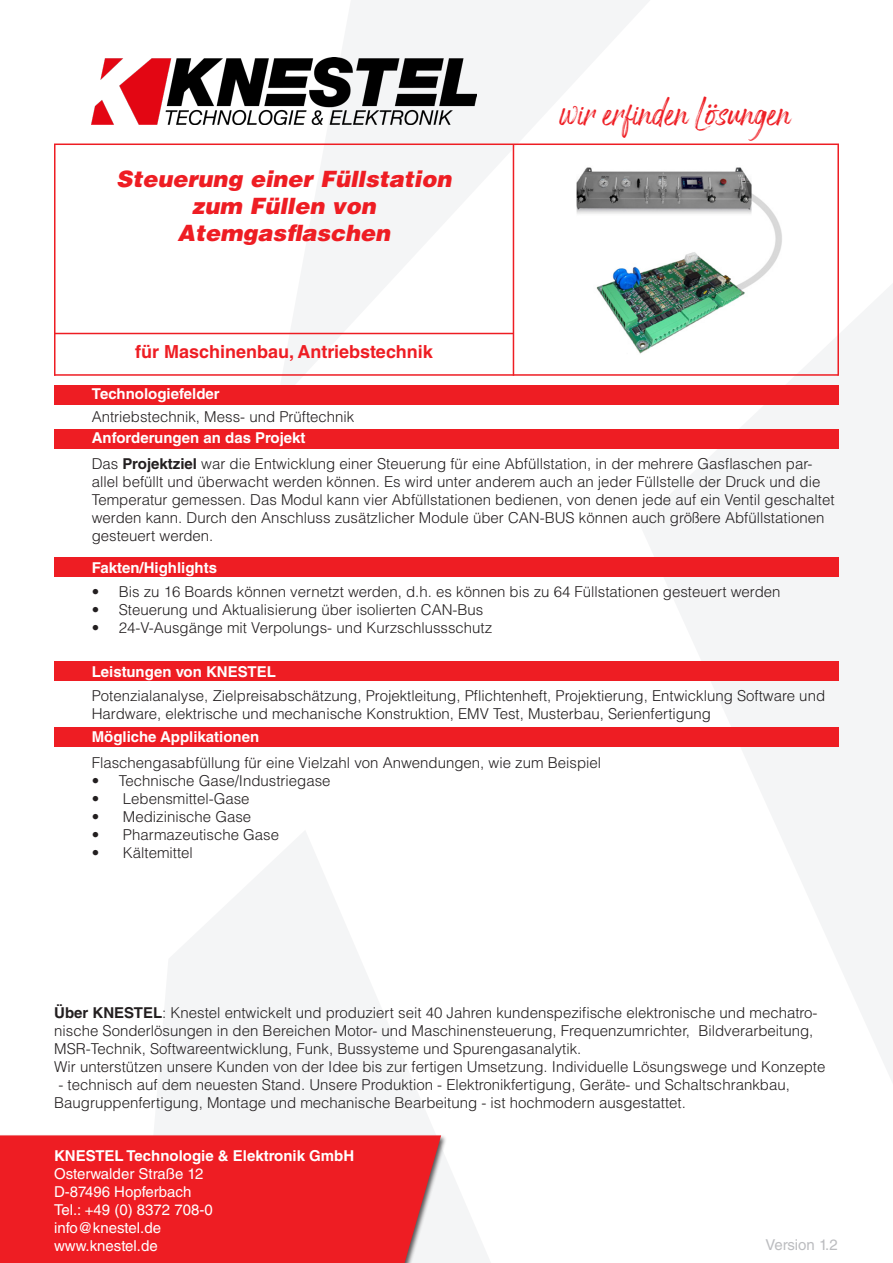
<style>
.page{position:relative;width:893px;height:1263px;background:#fff}
.page>*{position:absolute;margin:0;border:0;box-sizing:border-box;transform-origin:0 0}
.t1{font:45px "Arthur Hill";color:#ee1d23}
.t2{font:italic 900 22.5px "Helvetica LT Std";color:#ee1d23}
.t3{font:700 18px "Helvetica LT Std";color:#ee1d23}
.t4{font:300 15px/18px "Helvetica LT Std";color:#231f20}
.t5{font:700 15px "Helvetica LT Std";color:#fff}
.t6{font:15px "Helvetica LT Std";color:#fff}
.t7{font:15px "Helvetica LT Std";color:#bcbdc0}
.s1{font-weight:700}
</style>
<div class="page">
<svg style="left:276px;top:0;width:375px;height:385px"></svg>
<svg style="left:154px;top:831px;width:336px;height:432px;fill:#f4f5f6"></svg>
<svg style="left:639px;top:284px;width:254px;height:798px;fill:#f4f5f6"></svg>
<div style="left:54px;top:385px;width:785px;height:20px;background:#ee1d23"></div>
<div style="left:54px;top:429px;width:785px;height:20px;background:#ee1d23"></div>
<div style="left:54px;top:557px;width:785px;height:20px;background:#ee1d23"></div>
<div style="left:54px;top:661px;width:785px;height:20px;background:#ee1d23"></div>
<div style="left:54px;top:727px;width:785px;height:20px;background:#ee1d23"></div>
<hr style="left:54px;top:144px;width:785px;height:1px;background:#ee1d23">
<hr style="left:513px;top:144px;width:1px;height:232px;background:#ee1d23">
<hr style="left:54px;top:333px;width:460px;height:1px;background:#ee1d23">
<hr style="left:54px;top:144px;width:2px;height:232px;background:#ee1d23">
<hr style="left:54px;top:374px;width:784px;height:2px;background:#ee1d23">
<hr style="left:837px;top:144px;width:2px;height:232px;background:#ee1d23">
<div style="left:0;top:1134px;width:448px;height:129px;background:#231f20;opacity:.75"></div>
<div style="left:0;top:1135px;width:441px;height:128px;background:#ee1d23"></div>
<img style="left:91px;top:57px;width:386px;height:67px">
<img style="left:572px;top:166px;width:211px;height:188px">
<p class="t2" style="left:116px;top:164px;width:337px">Steuerung einer Füllstation</p>
<p class="t2" style="left:192px;top:191px;width:185px">zum Füllen von</p>
<p class="t2" style="left:178px;top:218px;width:214px">Atemgasflaschen</p>
<p class="t3" style="left:135px;top:341px;width:299px">für Maschinenbau, Antriebstechnik</p>
<p class="t5" style="left:92px;top:385px;width:129px">Technologiefelder</p>
<p class="t5" style="left:92px;top:428px;width:215px">Anforderungen an das Projekt</p>
<p class="t4" style="left:92px;top:408px;width:264px">Antriebstechnik, Mess- und Prüftechnik</p>
<p class="t1" style="left:559px;top:87px;width:233px">wir erfinden Lösungen</p>
<p class="t4" style="left:92px;top:455px;width:744px">Das <span class="s1">Projektziel</span> war die Entwicklung einer Steuerung für eine Abfüllstation, in der mehrere Gasflaschen par&shy;allel befüllt und überwacht werden können. Es wird unter anderem auch an jeder Füllstelle der Druck und die Temperatur gemessen. Das Modul kann vier Abfüllstationen bedienen, von denen jede auf ein Ventil geschaltet werden kann. Durch den Anschluss zusätzlicher Module über CAN-BUS können auch größere Abfüllstationen gesteuert werden.</p>
<p class="t5" style="left:92px;top:558px;width:127px">Fakten/Highlights</p>
<p class="t4" style="left:92px;top:582px;width:690px">• Bis zu 16 Boards können vernetzt werden, d.h. es können bis zu 64 Füllstationen gesteuert werden</p>
<p class="t4" style="left:92px;top:600px;width:393px">• Steuerung und Aktualisierung über isolierten CAN-Bus</p>
<p class="t4" style="left:92px;top:618px;width:402px">• 24-V-Ausgänge mit Verpolungs- und Kurzschlussschutz</p>
<p class="t5" style="left:92px;top:662px;width:186px">Leistungen von KNESTEL</p>
<p class="t4" style="left:92px;top:686px;width:735px">Potenzialanalyse, Zielpreisabschätzung, Projektleitung, Pflichtenheft, Projektierung, Entwicklung Software und<br>Hardware, elektrische und mechanische Konstruktion, EMV Test, Musterbau, Serienfertigung</p>
<p class="t5" style="left:92px;top:728px;width:169px">Mögliche Applikationen</p>
<p class="t4" style="left:92px;top:753px;width:511px">Flaschengasabfüllung für eine Vielzahl von Anwendungen, wie zum Beispiel</p>
<p class="t4" style="left:92px;top:771px;width:240px">• Technische Gase/Industriegase</p>
<p class="t4" style="left:92px;top:789px;width:159px">• Lebensmittel-Gase</p>
<p class="t4" style="left:92px;top:807px;width:161px">• Medizinische Gase</p>
<p class="t4" style="left:92px;top:825px;width:189px">• Pharmazeutische Gase</p>
<p class="t4" style="left:92px;top:843px;width:103px">• Kältemittel</p>
<p class="t4" style="left:54px;top:1004px;width:773px"><span class="s1">Über KNESTEL</span>: Knestel entwickelt und produziert seit 40 Jahren kundenspezifische elektronische und mechatro&shy;nische Sonderlösungen in den Bereichen Motor- und Maschinensteuerung, Frequenzumrichter, Bildverarbeitung, MSR-Technik, Softwareentwicklung, Funk, Bussysteme und Spurengasanalytik.<br>Wir unterstützen unsere Kunden von der Idee bis zur fertigen Umsetzung. Individuelle Lösungswege und Konzepte</p>
<p class="t4" style="left:54px;top:1076px;width:737px">- technisch auf dem neuesten Stand. Unsere Produktion - Elektronikfertigung, Geräte- und Schaltschrankbau,<br>Baugruppenfertigung, Montage und mechanische Bearbeitung - ist hochmodern ausgestattet.</p>
<p class="t5" style="left:54px;top:1146px;width:302px">KNESTEL Technologie &amp; Elektronik GmbH</p>
<p class="t6" style="left:54px;top:1165px;width:151px">Osterwalder Straße 12</p>
<p class="t6" style="left:54px;top:1183px;width:139px">D-87496 Hopferbach</p>
<p class="t6" style="left:54px;top:1201px;width:160px">Tel.: +49 (0) 8372 708-0</p>
<p class="t6" style="left:54px;top:1219px;width:109px">info@knestel.de</p>
<p class="t6" style="left:54px;top:1237px;width:105px">www.knestel.de</p>
<p class="t7" style="left:766px;top:1236px;width:74px">Version 1.2</p>
</div>
